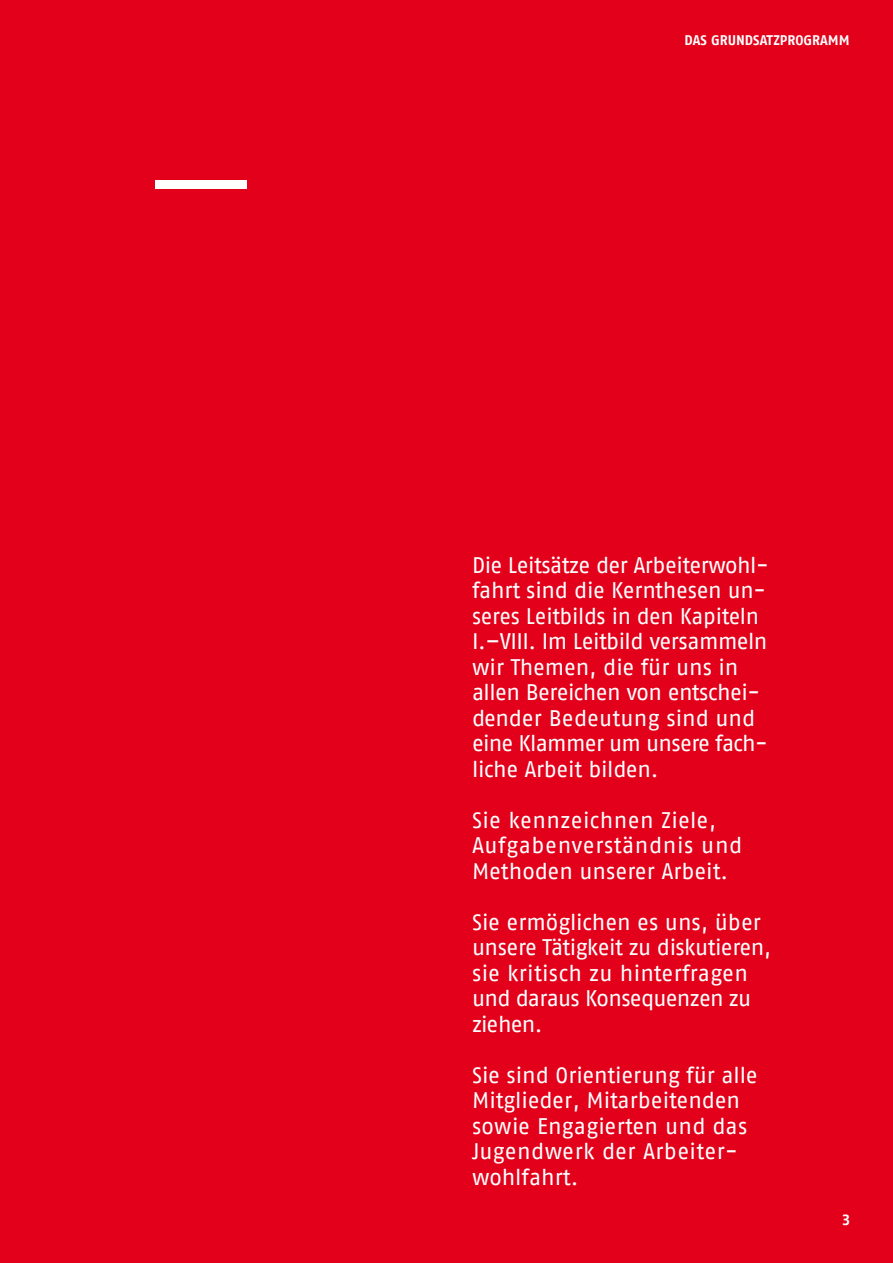
<style>
.page{position:relative;width:893px;height:1263px;background:#e2001a}
.page>*{position:absolute;margin:0;border:0;box-sizing:border-box;transform-origin:0 0}
.t1{font:22.5px/25.5px "AWO Fago Office";letter-spacing:-.01em;color:#fff}
.t2{font:22.5px/25.5px "AWO Fago Office";letter-spacing:.015em;color:#fff}
.t3{font:700 15px "AWO Fago Office";color:#fff}
.t4{font:700 13.95px "AWO Fago Office";color:#fff}
</style>
<div class="page">
<div style="left:156px;top:180px;width:91px;height:8px;background:#fff"></div>
<p class="t4" style="left:684px;top:32px;width:167px">DAS GRUNDSATZPROGRAMM</p>
<p class="t1" style="left:472px;top:552px;width:298px">Die Leitsätze der Arbeiterwohl&shy;fahrt sind die Kernthesen un&shy;seres Leitbilds in den Kapiteln<br>I.–VIII. Im Leitbild versammeln wir Themen, die für uns in allen Bereichen von entschei&shy;dender Bedeutung sind und eine Klammer um unsere fach&shy;liche Arbeit bilden.</p>
<p class="t2" style="left:472px;top:807px;width:272px">Sie kennzeichnen Ziele,<br>Aufgabenverständnis und<br>Methoden unserer Arbeit.</p>
<p class="t1" style="left:472px;top:909px;width:301px">Sie ermöglichen es uns, über unsere Tätigkeit zu diskutieren, sie kritisch zu hinterfragen und daraus Konsequenzen zu ziehen.</p>
<p class="t1" style="left:472px;top:1062px;width:287px">Sie sind Orientierung für alle<br>Mitglieder, Mitarbeitenden sowie Engagierten und das<br>Jugendwerk der Arbeiter&shy;wohlfahrt.</p>
<p class="t3" style="left:842px;top:1211px;width:10px">3</p>
</div>
